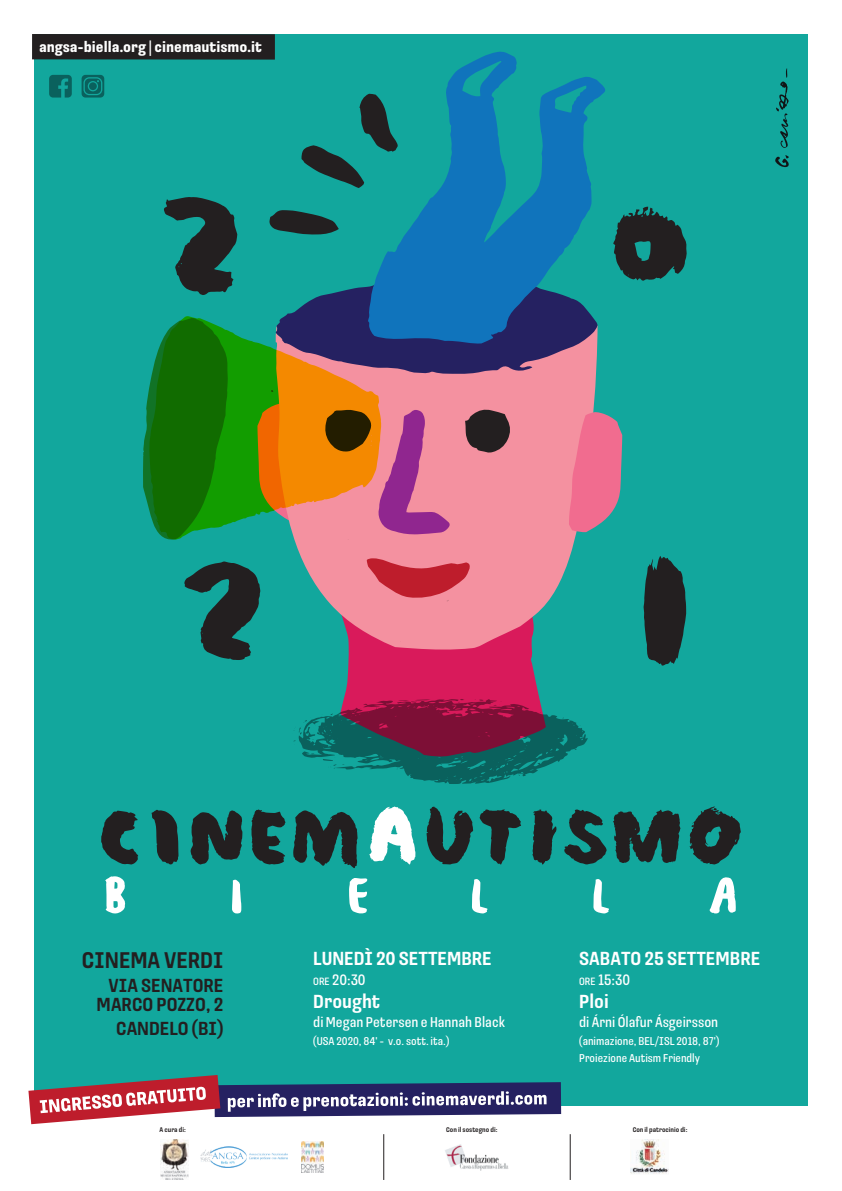
<style>
.page{position:relative;width:842px;height:1191px;background:#fff}
.page>*{position:absolute;margin:0;border:0;box-sizing:border-box;transform-origin:0 0}
.t1{font:500 23.6px "Loos Compressed";color:#231f20}
.t2{font:500 19.6px "Loos Compressed";color:#fff}
.t3{font:500 19.6px/19.6px "Loos Compressed";color:#231f20;text-align:right}
.t4{font:15.7px "Loos Compressed";color:#fff}
.t5{font:700 15px "Loos Compressed";color:#fff}
.t6{font:14.7px "Loos Compressed";color:#fff}
.t7{font:11.8px/17.7px "Loos Compressed";color:#fff}
.t8{font:500 7px "Loos Compressed";color:#231f20}
.s1{font-size:11px}
</style>
<div class="page">
<div style="left:34px;top:34px;width:774px;height:1071px;background:#12a79d"></div>
<svg style="left:775px;top:155px;width:14px;height:12px"></svg>
<svg style="left:776px;top:68px;width:13px;height:80px"></svg>
<svg style="left:613px;top:809px;width:67px;height:54px"></svg>
<svg style="left:293px;top:810px;width:65px;height:58px"></svg>
<svg style="left:369px;top:806px;width:46px;height:58px"></svg>
<svg style="left:689px;top:806px;width:52px;height:58px"></svg>
<svg style="left:190px;top:810px;width:52px;height:54px"></svg>
<svg style="left:426px;top:806px;width:47px;height:58px"></svg>
<svg style="left:101px;top:810px;width:37px;height:54px"></svg>
<svg style="left:564px;top:809px;width:43px;height:55px"></svg>
<svg style="left:251px;top:809px;width:34px;height:55px"></svg>
<svg style="left:480px;top:809px;width:41px;height:55px"></svg>
<svg style="left:532px;top:809px;width:24px;height:55px"></svg>
<svg style="left:152px;top:809px;width:27px;height:56px"></svg>
<div style="left:294px;top:374px;width:302px;height:184px;background:#f491a0"></div>
<svg style="left:569px;top:412px;width:53px;height:120px;background:#d87792"></svg>
<svg style="left:285px;top:286px;width:313px;height:88px;background:#514875"></svg>
<svg style="left:367px;top:51px;width:238px;height:293px;fill:#1074b7"></svg>
<svg style="left:381px;top:409px;width:69px;height:125px;background:#c86198"></svg>
<svg style="left:465px;top:409px;width:46px;height:44px;background:#573b40"></svg>
<svg style="left:184px;top:316px;width:197px;height:223px;background:#917d35"></svg>
<svg style="left:143px;top:318px;width:85px;height:221px;background:#117a17"></svg>
<svg style="left:301px;top:94px;width:97px;height:94px"></svg>
<svg style="left:269px;top:210px;width:70px;height:24px"></svg>
<svg style="left:293px;top:558px;width:295px;height:226px"></svg>
<svg style="left:184px;top:561px;width:76px;height:99px"></svg>
<svg style="left:164px;top:197px;width:73px;height:98px"></svg>
<svg style="left:643px;top:556px;width:43px;height:109px"></svg>
<svg style="left:613px;top:207px;width:74px;height:74px"></svg>
<svg style="left:709px;top:877px;width:27px;height:36px"></svg>
<svg style="left:349px;top:878px;width:18px;height:35px"></svg>
<svg style="left:593px;top:879px;width:16px;height:34px"></svg>
<svg style="left:472px;top:879px;width:16px;height:34px"></svg>
<svg style="left:232px;top:879px;width:9px;height:34px"></svg>
<svg style="left:105px;top:876px;width:20px;height:37px"></svg>
<div style="left:32px;top:34px;width:243px;height:26px;background:#231f20"></div>
<svg style="left:49px;top:75px;width:23px;height:23px"></svg>
<svg style="left:82px;top:75px;width:22px;height:23px"></svg>
<img style="left:302px;top:1141px;width:22px;height:31px">
<img style="left:161px;top:1139px;width:27px;height:40px">
<img style="left:201px;top:1146px;width:87px;height:21px">
<img style="left:445px;top:1144px;width:64px;height:26px">
<img style="left:630px;top:1139px;width:39px;height:35px">
<hr style="left:570px;top:1134px;width:1px;height:46px;background:#231f20">
<hr style="left:383px;top:1134px;width:1px;height:46px;background:#231f20">
<svg style="left:28px;top:1075px;width:533px;height:49px"></svg>
<p class="t5" style="left:39px;top:36px;width:224px">angsa-biella.org | cinemautismo.it</p>
<h1 class="t1" style="left:82px;top:943px;width:143px">CINEMA VERDI</h1>
<h2 class="t3" style="left:97px;top:974px;width:128px">VIA SENATORE<br>MARCO POZZO, 2</h2>
<h2 class="t3" style="left:116px;top:1017px;width:109px">CANDELO (BI)</h2>
<h2 class="t2" style="left:313px;top:945px;width:180px">LUNEDÌ 20 SETTEMBRE</h2>
<h3 class="t4" style="left:313px;top:968px;width:54px"><span class="s1">ORE</span> 20:30</h3>
<h2 class="t2" style="left:313px;top:988px;width:68px">Drought</h2>
<p class="t6" style="left:313px;top:1012px;width:193px">di Megan Petersen e Hannah Black</p>
<p class="t7" style="left:313px;top:1031px;width:138px">(USA 2020, 84' - v.o. sott. ita.)</p>
<h2 class="t2" style="left:579px;top:945px;width:183px">SABATO 25 SETTEMBRE</h2>
<h3 class="t4" style="left:579px;top:968px;width:53px"><span class="s1">ORE</span> 15:30</h3>
<h2 class="t2" style="left:579px;top:988px;width:31px">Ploi</h2>
<p class="t6" style="left:579px;top:1012px;width:141px">di Árni Ólafur Ásgeirsson</p>
<p class="t7" style="left:579px;top:1031px;width:142px">(animazione, BEL/ISL 2018, 87')<br>Proiezione Autism Friendly</p>
<p class="t8" style="left:160px;top:1125px;width:28px">A cura di:</p>
<p class="t8" style="left:446px;top:1125px;width:53px">Con il sostegno di:</p>
<p class="t8" style="left:633px;top:1125px;width:56px">Con il patrocinio di:</p>
</div>
